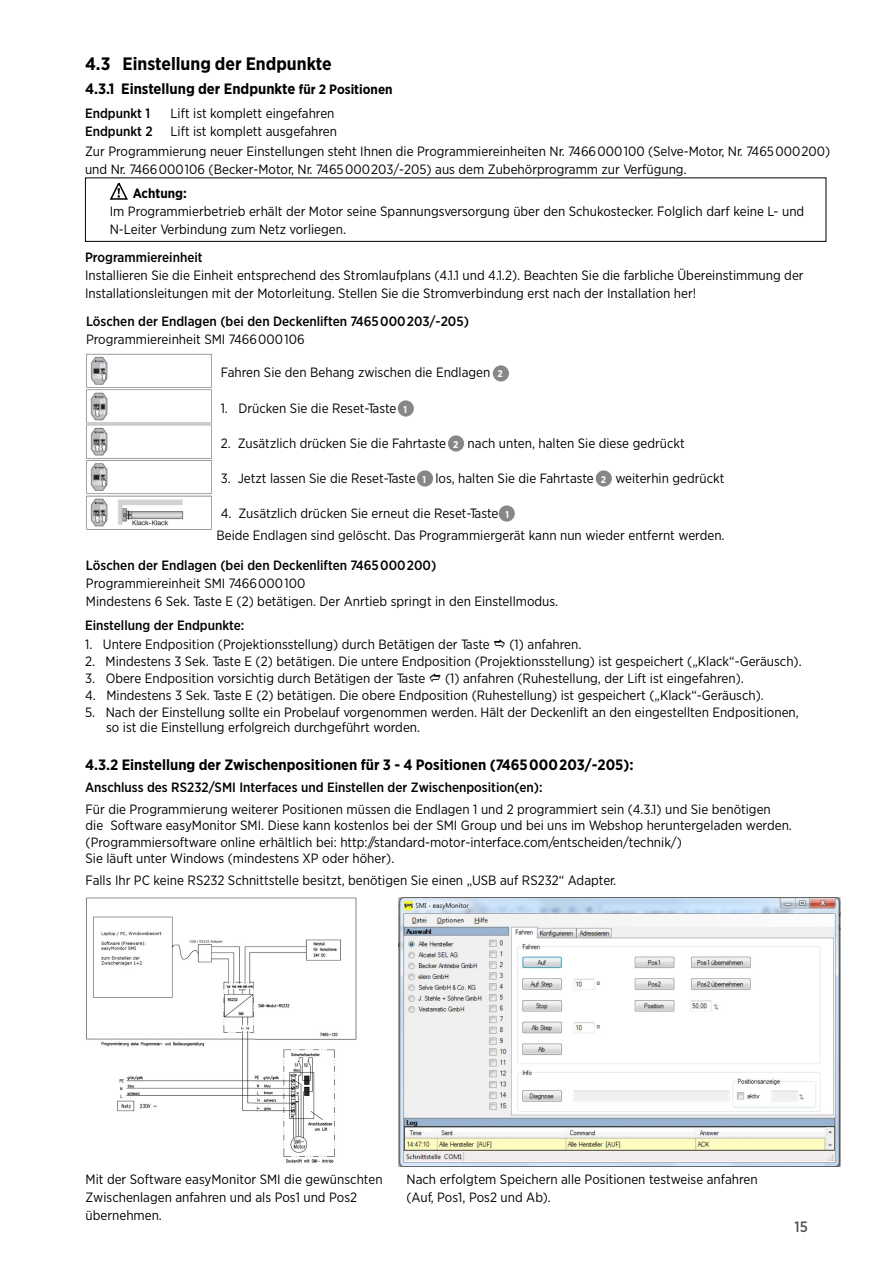
<style>
.page{position:relative;width:893px;height:1263px;background:#fff}
.page>*{position:absolute;margin:0;border:0;box-sizing:border-box;transform-origin:0 0}
.t1{font:700 18px "Gotham Narrow";color:#000}
.t2{font:700 15px "Gotham Narrow";color:#000}
.t3{font:500 15px "Gotham Narrow";color:#565656}
.t4{font:13.5px/18px "Gotham Narrow";color:#000}
.t5{font:500 13.5px "Gotham Narrow";color:#000}
.t6{font:700 13.5px "Gotham Narrow";color:#000}
.s1{font-size:13.5px}
.s2{font-weight:700;font-size:9.75px;color:#fff}
</style>
<div class="page">
<img style="left:86px;top:897px;width:271px;height:266px">
<img style="left:398px;top:897px;width:442px;height:269px">
<div style="left:85px;top:177px;width:741px;height:65px;border:1px solid #000"></div>
<svg style="left:109px;top:182px;width:19px;height:18px"></svg>
<img style="left:86px;top:354px;width:126px;height:176px">
<div style="left:493px;top:365px;width:16px;height:17px;background:#878786;border-radius:50%"></div>
<div style="left:398px;top:400px;width:16px;height:17px;background:#878786;border-radius:50%"></div>
<div style="left:448px;top:435px;width:16px;height:17px;background:#878786;border-radius:50%"></div>
<div style="left:417px;top:470px;width:16px;height:17px;background:#878786;border-radius:50%"></div>
<div style="left:596px;top:470px;width:16px;height:17px;background:#878786;border-radius:50%"></div>
<div style="left:499px;top:505px;width:16px;height:17px;background:#878786;border-radius:50%"></div>
<h1 class="t1" style="left:85px;top:52px;width:248px">4.3 Einstellung der Endpunkte</h1>
<p class="t2" style="left:85px;top:79px;width:309px">4.3.1 Einstellung der Endpunkte <span class="s1">für 2 Positionen</span></p>
<p class="t5" style="left:85px;top:105px;width:67px">Endpunkt 1</p>
<p class="t4" style="left:171px;top:104px;width:165px">Lift ist komplett eingefahren</p>
<p class="t5" style="left:85px;top:123px;width:69px">Endpunkt 2</p>
<p class="t4" style="left:85px;top:121px;width:747px;line-height:20.1px;text-indent:85px">Lift ist komplett ausgefahren<br>Zur Programmierung neuer Einstellungen steht Ihnen die Programmiereinheiten Nr. 7466000100 (Selve-Motor, Nr. 7465000200)</p>
<p class="t4" style="left:85px;top:160px;width:603px">und Nr. 7466000106 (Becker-Motor, Nr. 7465000203/-205) aus dem Zubehörprogramm zur Verfügung.</p>
<p class="t6" style="left:133px;top:185px;width:56px">Achtung:</p>
<p class="t4" style="left:110px;top:202px;width:696px">Im Programmierbetrieb erhält der Motor seine Spannungsversorgung über den Schukostecker. Folglich darf keine L- und<br>N-Leiter Verbindung zum Netz vorliegen.</p>
<p class="t5" style="left:85px;top:249px;width:119px">Programmiereinheit</p>
<p class="t4" style="left:85px;top:266px;width:720px">Installieren Sie die Einheit entsprechend des Stromlaufplans (4.1.1 und 4.1.2). Beachten Sie die farbliche Übereinstimmung der<br>Installationsleitungen mit der Motorleitung. Stellen Sie die Stromverbindung erst nach der Installation her!</p>
<p class="t5" style="left:86px;top:313px;width:384px">Löschen der Endlagen (bei den Deckenliften 7465000203/-205)</p>
<p class="t4" style="left:86px;top:330px;width:220px">Programmiereinheit SMI 7466000106</p>
<p class="t4" style="left:221px;top:363px;width:283px">Fahren Sie den Behang zwischen die Endlagen <span class="s2">2</span></p>
<p class="t4" style="left:221px;top:398px;width:188px">1. Drücken Sie die Reset-Taste <span class="s2">1</span></p>
<p class="t4" style="left:221px;top:433px;width:465px">2. Zusätzlich drücken Sie die Fahrtaste <span class="s2">2</span> nach unten, halten Sie diese gedrückt</p>
<p class="t4" style="left:221px;top:468px;width:505px">3. Jetzt lassen Sie die Reset-Taste <span class="s2">1</span> los, halten Sie die Fahrtaste <span class="s2">2</span> weiterhin gedrückt</p>
<p class="t4" style="left:221px;top:503px;width:290px">4. Zusätzlich drücken Sie erneut die Reset-Taste <span class="s2">1</span></p>
<p class="t4" style="left:216px;top:526px;width:510px">Beide Endlagen sind gelöscht. Das Programmiergerät kann nun wieder entfernt werden.</p>
<p class="t5" style="left:86px;top:557px;width:352px">Löschen der Endlagen (bei den Deckenliften 7465000200)</p>
<p class="t4" style="left:86px;top:574px;width:474px">Programmiereinheit SMI 7466000100<br>Mindestens 6 Sek. Taste E (2) betätigen. Der Anrtieb springt in den Einstellmodus.</p>
<p class="t5" style="left:85px;top:616px;width:161px">Einstellung der Endpunkte:</p>
<p class="t4" style="left:85px;top:635px;width:406px">1. Untere Endposition (Projektionsstellung) durch Betätigen der Taste</p>
<p class="t4" style="left:509px;top:635px;width:73px">(1) anfahren.</p>
<p class="t4" style="left:85px;top:652px;width:718px">2. Mindestens 3 Sek. Taste E (2) betätigen. Die untere Endposition (Projektionsstellung) ist gespeichert („Klack“-Geräusch).</p>
<p class="t4" style="left:85px;top:669px;width:342px">3. Obere Endposition vorsichtig durch Betätigen der Taste</p>
<p class="t4" style="left:445px;top:669px;width:300px">(1) anfahren (Ruhestellung, der Lift ist eingefahren).</p>
<p class="t4" style="left:85px;top:686px;width:680px">4. Mindestens 3 Sek. Taste E (2) betätigen. Die obere Endposition (Ruhestellung) ist gespeichert („Klack“-Geräusch).</p>
<p class="t4" style="left:106px;top:705px;width:694px;line-height:15px;text-indent:-21px">5. Nach der Einstellung sollte ein Probelauf vorgenommen werden. Hält der Deckenlift an den eingestellten Endpositionen, so ist die Einstellung erfolgreich durchgeführt worden.</p>
<p class="t2" style="left:85px;top:755px;width:550px">4.3.2 Einstellung der Zwischenpositionen für 3 - 4 Positionen (7465000203/-205):</p>
<p class="t5" style="left:85px;top:779px;width:459px">Anschluss des RS232/SMI Interfaces und Einstellen der Zwischenposition(en):</p>
<p class="t4" style="left:86px;top:801px;width:708px;line-height:16.2px">Für die Programmierung weiterer Positionen müssen die Endlagen 1 und 2 programmiert sein (4.3.1) und Sie benötigen die Software easyMonitor SMI. Diese kann kostenlos bei der SMI Group und bei uns im Webshop heruntergeladen werden. (Programmiersoftware online erhältlich bei: http://standard-motor-interface.com/entscheiden/technik/)<br>Sie läuft unter Windows (mindestens XP oder höher).</p>
<p class="t4" style="left:86px;top:871px;width:532px">Falls Ihr PC keine RS232 Schnittstelle besitzt, benötigen Sie einen „USB auf RS232“ Adapter.</p>
<p class="t4" style="left:86px;top:1170px;width:298px">Mit der Software easyMonitor SMI die gewünschten<br>Zwischenlagen anfahren und als Pos1 und Pos2 übernehmen.</p>
<p class="t4" style="left:406px;top:1170px;width:353px">Nach erfolgtem Speichern alle Positionen testweise anfahren (Auf, Pos1, Pos2 und Ab).</p>
<p class="t3" style="left:795px;top:1218px;width:15px">15</p>
</div>
